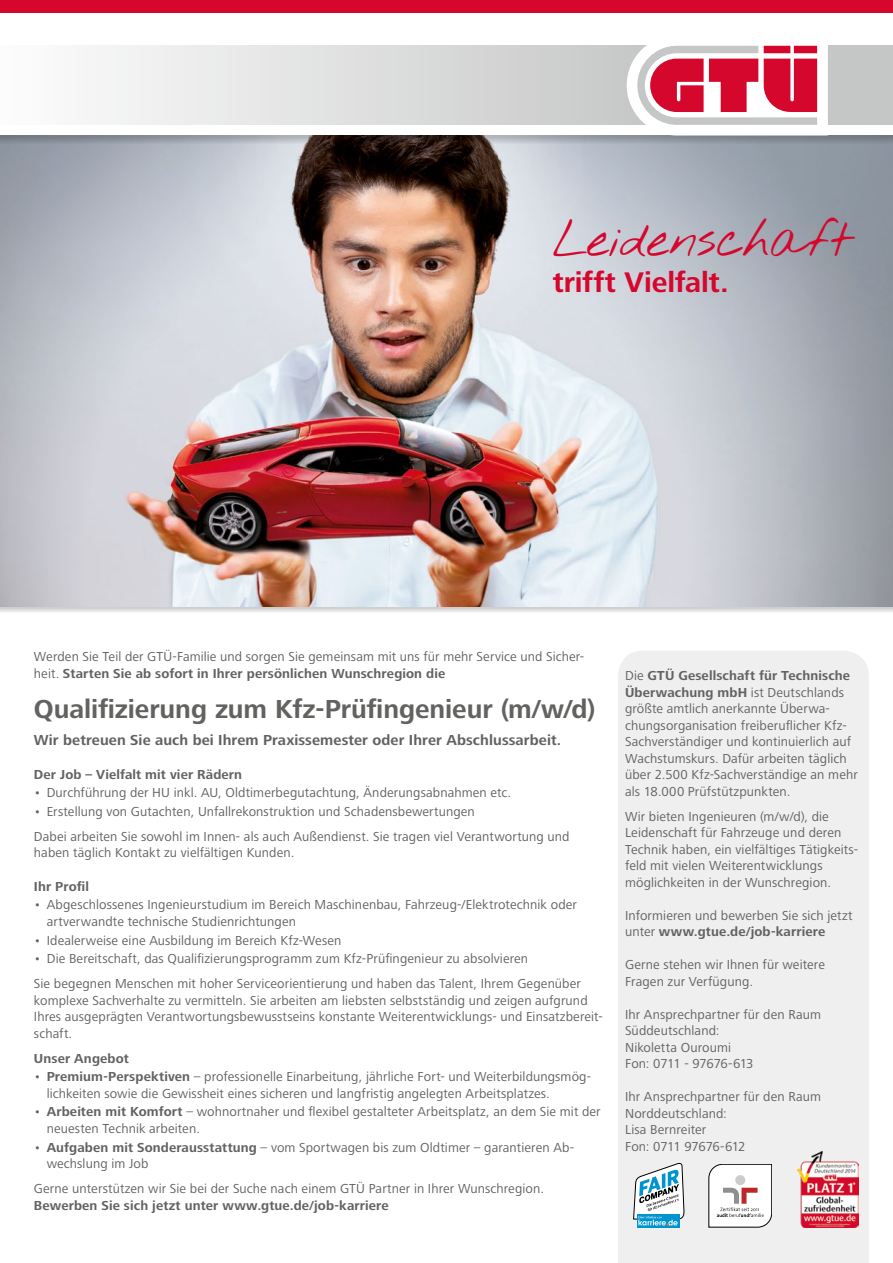
<style>
.page{position:relative;width:893px;height:1263px;background:#fff}
.page>*{position:absolute;margin:0;border:0;box-sizing:border-box;transform-origin:0 0}
.Motto{font:40.5px "Nothing You Could Do";letter-spacing:-.01em;color:#d5072d}
.Motto-2{font:700 29.4px "Frutiger Next LT";letter-spacing:-.005em;color:#d5072d}
.Text{font:700 27px "Frutiger Next LT";letter-spacing:-.005em;color:#626261}
.Text-2{font:700 15px "Frutiger Next LT";letter-spacing:.005em;color:#626261}
.Text-3{font:13.5px/16.5px "Frutiger Next LT";letter-spacing:.01em;color:#626261}
.Vorpsann{font:700 13.5px "Frutiger Next LT";letter-spacing:.01em;color:#626261}
.Text-4{font:700 13.5px "Frutiger Next LT";letter-spacing:.01em;color:#626261}
.s1{font-weight:700}
</style>
<div class="page">
<div style="left:618px;top:651px;width:251px;height:612px;background:#efefef"></div>
<img style="left:0;top:148px;width:893px;height:459px">
<svg style="left:0;top:607px;width:893px;height:5px;background:#dcdcdc"></svg>
<svg style="left:0;top:135px;width:893px;height:13px;background:#84868d"></svg>
<div style="left:0;top:0;width:893px;height:12px;background:#d5072d"></div>
<div style="left:0;top:46px;width:648px;height:79px;background:linear-gradient(to right,#fdfdfd,#c6c7c7)"></div>
<div style="left:828px;top:46px;width:65px;height:79px;background:#c5c6c6"></div>
<svg style="left:627px;top:45px;width:191px;height:80px"></svg>
<div style="left:637px;top:1214px;width:43px;height:13px;background:#0093d2"></div>
<svg style="left:633px;top:1163px;width:52px;height:63px"></svg>
<svg style="left:709px;top:1164px;width:63px;height:63px"></svg>
<img style="left:797px;top:1151px;width:62px;height:77px">
<p class="Motto" style="left:553px;top:208px;width:300px">Leidenschaft</p>
<p class="Motto-2" style="left:553px;top:266px;width:177px">trifft Vielfalt.</p>
<p class="Text-3" style="left:34px;top:648px;width:552px">Werden Sie Teil der GTÜ-Familie und sorgen Sie gemeinsam mit uns für mehr Service und Sicher&shy;heit. <span class="s1">Starten Sie ab sofort in Ihrer persönlichen Wunschregion die</span></p>
<p class="Text" style="left:34px;top:694px;width:563px">Qualifizierung zum Kfz-Prüfingenieur (m/w/d)</p>
<p class="Text-2" style="left:34px;top:732px;width:529px">Wir betreuen Sie auch bei Ihrem Praxissemester oder Ihrer Abschlussarbeit.</p>
<p class="Vorpsann" style="left:34px;top:766px;width:210px">Der Job – Vielfalt mit vier Rädern</p>
<p class="Text-3" style="left:34px;top:784px;width:479px">• Durchführung der HU inkl. AU, Oldtimerbegutachtung, Änderungsabnahmen etc.</p>
<p class="Text-3" style="left:34px;top:803px;width:442px">• Erstellung von Gutachten, Unfallrekonstruktion und Schadensbewertungen</p>
<p class="Text-3" style="left:34px;top:828px;width:537px">Dabei arbeiten Sie sowohl im Innen- als auch Außendienst. Sie tragen viel Verantwortung und haben täglich Kontakt zu vielfältigen Kunden.</p>
<p class="Vorpsann" style="left:34px;top:879px;width:57px">Ihr Profil</p>
<p class="Text-3" style="left:47px;top:897px;width:532px;text-indent:-13px">• Abgeschlossenes Ingenieurstudium im Bereich Maschinenbau, Fahrzeug-/Elektrotechnik oder artverwandte technische Studienrichtungen</p>
<p class="Text-3" style="left:34px;top:932px;width:309px">• Idealerweise eine Ausbildung im Bereich Kfz-Wesen</p>
<p class="Text-3" style="left:34px;top:950px;width:496px">• Die Bereitschaft, das Qualifizierungsprogramm zum Kfz-Prüfingenieur zu absolvieren</p>
<p class="Text-3" style="left:34px;top:975px;width:570px">Sie begegnen Menschen mit hoher Serviceorientierung und haben das Talent, Ihrem Gegenüber komplexe Sachverhalte zu vermitteln. Sie arbeiten am liebsten selbstständig und zeigen aufgrund Ihres ausgeprägten Verantwortungsbewusstseins konstante Weiterentwicklungs- und Einsatzbereit&shy;schaft.</p>
<p class="Text-4" style="left:34px;top:1051px;width:97px">Unser Angebot</p>
<p class="Text-3" style="left:47px;top:1068px;width:546px;text-indent:-13px">• <span class="s1">Premium-Perspektiven</span> – professionelle Einarbeitung, jährliche Fort- und Weiterbildungsmög&shy;lichkeiten sowie die Gewissheit eines sicheren und langfristig angelegten Arbeitsplatzes.</p>
<p class="Text-3" style="left:47px;top:1104px;width:555px;text-indent:-13px">• <span class="s1">Arbeiten mit Komfort</span> – wohnortnaher und flexibel gestalteter Arbeitsplatz, an dem Sie mit der neuesten Technik arbeiten.</p>
<p class="Text-3" style="left:47px;top:1139px;width:529px;text-indent:-13px">• <span class="s1">Aufgaben mit Sonderausstattung</span> – vom Sportwagen bis zum Oldtimer – garantieren Ab&shy;wechslung im Job</p>
<p class="Text-3" style="left:34px;top:1180px;width:512px">Gerne unterstützen wir Sie bei der Suche nach einem GTÜ Partner in Ihrer Wunschregion.<br><span class="s1">Bewerben Sie sich jetzt unter www.gtue.de/job-karriere</span></p>
<p class="Text-3" style="left:625px;top:667px;width:234px">Die <span class="s1">GTÜ Gesellschaft für Technische Überwachung mbH</span> ist Deutschlands größte amtlich anerkannte Überwa&shy;chungsorganisation freiberuflicher Kfz-Sachverständiger und kontinuierlich auf Wachstumskurs. Dafür arbeiten täglich über 2.500 Kfz-Sachverständige an mehr als 18.000 Prüfstützpunkten.</p>
<p class="Text-3" style="left:625px;top:808px;width:235px">Wir bieten Ingenieuren (m/w/d), die Leidenschaft für Fahrzeuge und deren Technik haben, ein vielfältiges Tätigkeits&shy;feld mit vielen Weiterentwicklungs möglichkeiten in der Wunschregion.</p>
<p class="Text-3" style="left:625px;top:907px;width:229px">Informieren und bewerben Sie sich jetzt unter <span class="s1">www.gtue.de/job-karriere</span></p>
<p class="Text-3" style="left:625px;top:956px;width:201px">Gerne stehen wir Ihnen für weitere<br>Fragen zur Verfügung.</p>
<p class="Text-3" style="left:625px;top:1006px;width:197px">Ihr Ansprechpartner für den Raum<br>Süddeutschland:<br>Nikoletta Ouroumi<br>Fon: 0711 - 97676-613</p>
<p class="Text-3" style="left:625px;top:1088px;width:197px">Ihr Ansprechpartner für den Raum<br>Norddeutschland:<br>Lisa Bernreiter<br>Fon: 0711 97676-612</p>
</div>
